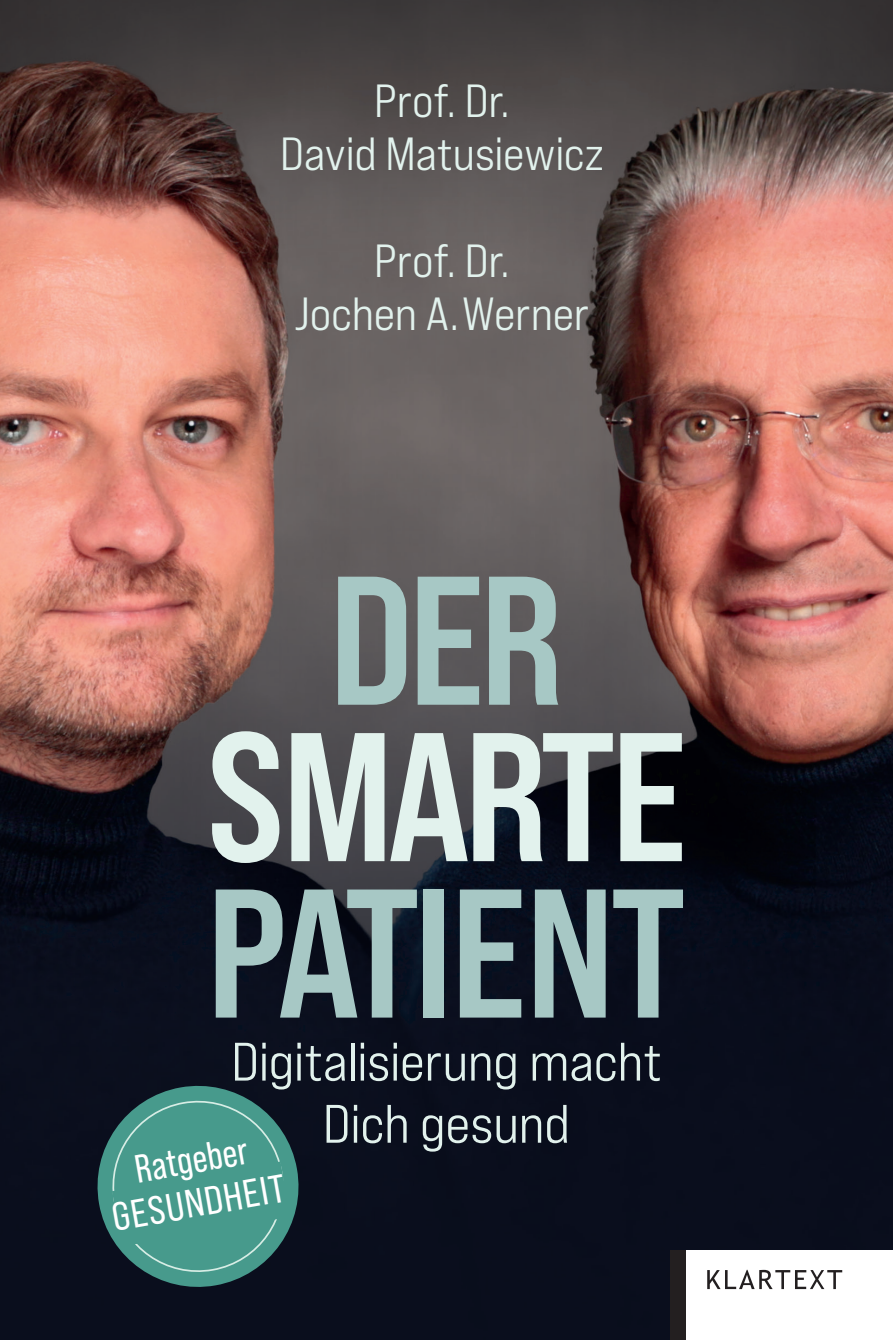
<style>
.page{position:relative;width:893px;height:1340px;background:#fff}
.page>*{position:absolute;margin:0;border:0;box-sizing:border-box;transform-origin:0 0}
.t1{font:182.92px "Bebas Neue Pro Sm E Bd";letter-spacing:-.025em;color:#a7c8c5}
.t2{font:182.92px "Bebas Neue Pro Sm E Bd";letter-spacing:-.035em;color:#e2f2ed}
.t3{font:54px/62.1px "Bebas Neue Pro Exp Md";letter-spacing:-.005em;color:#e2f2ed;text-align:center}
.t4{font:46.35px/53.3px "Bebas Neue Pro Exp Md";letter-spacing:-.005em;color:#e2f2ed;text-align:center}
.t5{font:39.6px "Bebas Neue Pro Sm E Rg";color:#fff}
.t6{font:39.6px "Bebas Neue Pro";color:#fff}
</style>
<div class="page">
<img style="left:0;top:0;width:893px;height:1339px">
<div style="left:683px;top:1250px;width:210px;height:89px;background:#fff"></div>
<svg style="left:707px;top:1269px;width:135px;height:19px"></svg>
<div style="left:670px;top:1250px;width:16px;height:89px;background:#231f20"></div>
<svg style="left:89px;top:1077px;width:218px;height:217px;background:#356d69"></svg>
<p class="t4" style="left:280px;top:73px;width:325px">Prof. Dr.<br>David Matusiewicz</p>
<p class="t4" style="left:295px;top:233px;width:296px">Prof. Dr.<br>Jochen A. Werner</p>
<h1 class="t1" style="left:329px;top:532px;width:237px">DER</h1>
<h1 class="t2" style="left:207px;top:688px;width:481px">SMARTE</h1>
<h1 class="t1" style="left:207px;top:844px;width:481px">PATIENT</h1>
<p class="t3" style="left:231px;top:1029px;width:432px">Digitalisierung macht<br>Dich gesund</p>
<p class="t6" style="left:132px;top:1147px;width:115px;rotate:-10deg">Ratgeber</p>
<p class="t5" style="left:109px;top:1194px;width:177px;rotate:-10deg">GESUNDHEIT</p>
</div>
